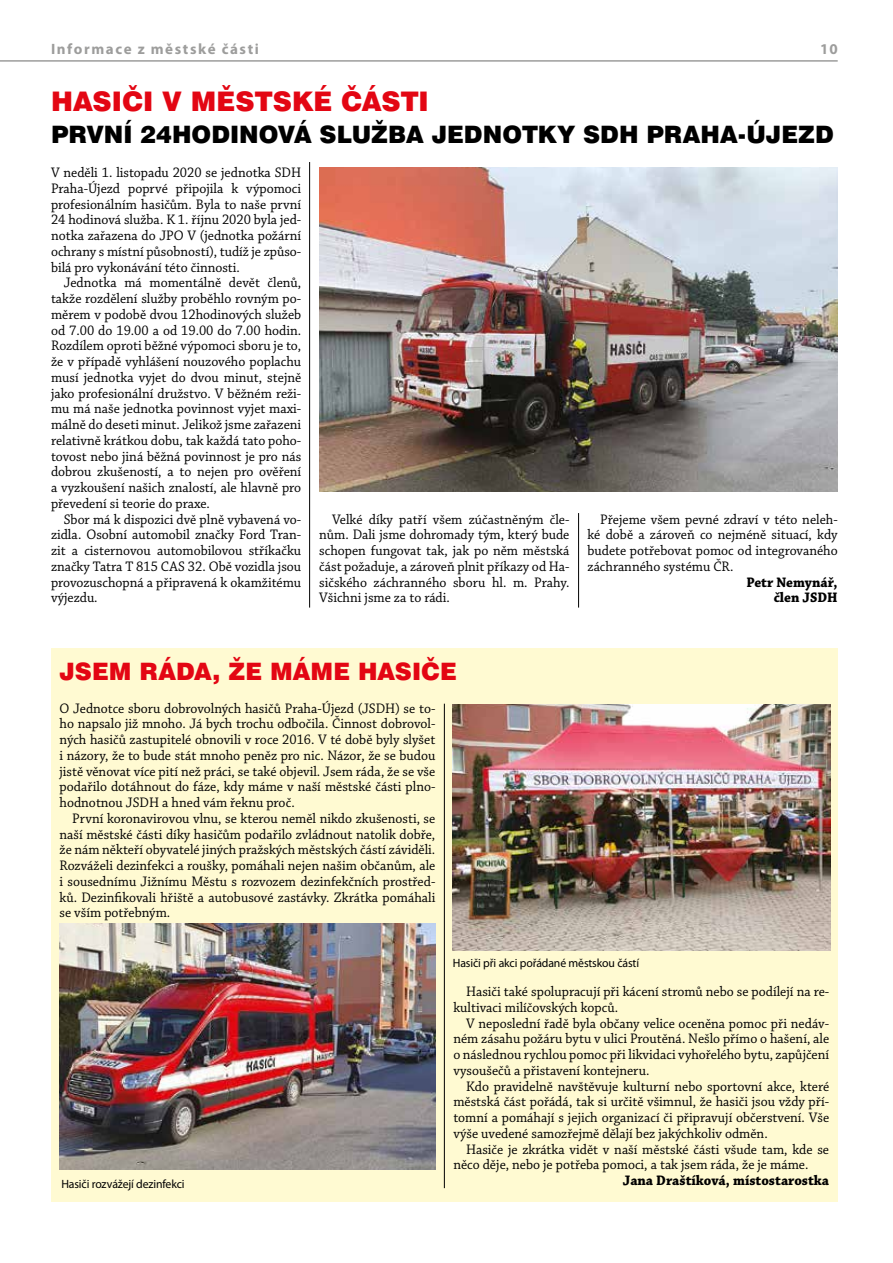
<style>
.page{position:relative;width:893px;height:1263px;background:#fff}
.page>*{position:absolute;margin:0;border:0;box-sizing:border-box;transform-origin:0 0}
.t1{font:900 27px "Swiss 721 AT";color:#e30613}
.t2{font:900 24px "Swiss 721 AT";color:#000}
.t3{font:900 24px "Swiss 721 AT";letter-spacing:.005em;color:#e30613}
.t4{font:700 15px "Myriad Pro";letter-spacing:.105em;color:#9d9d9c}
.t5{font:14.55px/15.8px "Chaparral Pro";color:#000;text-align:justify;scale:.95 1}
.t6{font:700 14.55px/15.8px "Chaparral Pro";color:#000;text-align:right;scale:.95 1}
.t7{font:12px "Myriad Pro";letter-spacing:-.01em;color:#000}
</style>
<div class="page">
<hr style="left:0;top:60px;width:838px;height:2px;background:#9d9d9c">
<div style="left:51px;top:648px;width:787px;height:554px;background:#fffad2"></div>
<hr style="left:444px;top:704px;width:1px;height:484px;background:#000">
<hr style="left:578px;top:513px;width:1px;height:95px;background:#000">
<hr style="left:309px;top:162px;width:1px;height:446px;background:#000">
<img style="left:319px;top:168px;width:519px;height:324px">
<img style="left:60px;top:923px;width:375px;height:246px">
<img style="left:453px;top:705px;width:378px;height:246px">
<p class="t4" style="left:51px;top:40px;width:209px">Informace z městské části</p>
<p class="t4" style="left:820px;top:40px;width:19px">10</p>
<h1 class="t1" style="left:51px;top:85px;width:379px">HASIČI V MĚSTSKÉ ČÁSTI</h1>
<h2 class="t2" style="left:51px;top:120px;width:784px">PRVNÍ 24HODINOVÁ SLUŽBA JEDNOTKY SDH PRAHA-ÚJEZD</h2>
<p class="t5" style="left:51px;top:165px;width:265px">V neděli 1. listopadu 2020 se jednotka SDH Praha-Újezd poprvé připojila k výpomoci profesionálním hasičům. Byla to naše první 24 hodinová služba. K 1. říjnu 2020 byla jed&shy;notka zařazena do JPO V (jednotka požární ochrany s místní působností), tudíž je způso&shy;bilá pro vykonávání této činnosti.</p>
<p class="t5" style="left:51px;top:275px;width:265px;text-indent:13px">Jednotka má momentálně devět členů, takže rozdělení služby proběhlo rovným po&shy;měrem v podobě dvou 12hodinových služeb od 7.00 do 19.00 a od 19.00 do 7.00 hodin.<br>Rozdílem oproti běžné výpomoci sboru je to, že v případě vyhlášení nouzového poplachu musí jednotka vyjet do dvou minut, stejně jako profesionální družstvo. V běžném reži&shy;mu má naše jednotka povinnost vyjet maxi&shy;málně do deseti minut. Jelikož jsme zařazeni relativně krátkou dobu, tak každá tato poho&shy;tovost nebo jiná běžná povinnost je pro nás dobrou zkušeností, a to nejen pro ověření a vyzkoušení našich znalostí, ale hlavně pro převedení si teorie do praxe.</p>
<p class="t5" style="left:51px;top:512px;width:265px;text-indent:13px">Sbor má k dispozici dvě plně vybavená vo&shy;zidla. Osobní automobil značky Ford Tran&shy;zit a cisternovou automobilovou stříkačku značky Tatra T 815 CAS 32. Obě vozidla jsou provozuschopná a připravená k okamžitému výjezdu.</p>
<p class="t5" style="left:319px;top:512px;width:265px;text-indent:13px">Velké díky patří všem zúčastněným čle&shy;nům. Dali jsme dohromady tým, který bude schopen fungovat tak, jak po něm městská část požaduje, a zároveň plnit příkazy od Ha&shy;sičského záchranného sboru hl. m. Prahy.<br>Všichni jsme za to rádi.</p>
<p class="t5" style="left:587px;top:512px;width:265px;text-indent:13px">Přejeme všem pevné zdraví v této neleh&shy;ké době a zároveň co nejméně situací, kdy budete potřebovat pomoc od integrovaného záchranného systému ČR.</p>
<p class="t6" style="left:746px;top:575px;width:98px">Petr Nemynář, člen JSDH</p>
<h2 class="t3" style="left:60px;top:657px;width:399px">JSEM RÁDA, ŽE MÁME HASIČE</h2>
<p class="t5" style="left:60px;top:701px;width:397px">O Jednotce sboru dobrovolných hasičů Praha-Újezd (JSDH) se to&shy;ho napsalo již mnoho. Já bych trochu odbočila. Činnost dobrovol&shy;ných hasičů zastupitelé obnovili v roce 2016. V té době byly slyšet i názory, že to bude stát mnoho peněz pro nic. Názor, že se budou jistě věnovat více pití než práci, se také objevil. Jsem ráda, že se vše podařilo dotáhnout do fáze, kdy máme v naší městské části plno&shy;hodnotnou JSDH a hned vám řeknu proč.</p>
<p class="t5" style="left:60px;top:811px;width:397px;text-indent:13px">První koronavirovou vlnu, se kterou neměl nikdo zkušenosti, se naší městské části díky hasičům podařilo zvládnout natolik dobře, že nám někteří obyvatelé jiných pražských městských částí záviděli.<br>Rozváželi dezinfekci a roušky, pomáhali nejen našim občanům, ale i sousednímu Jižnímu Městu s rozvozem dezinfekčních prostřed&shy;ků. Dezinfikovali hřiště a autobusové zastávky. Zkrátka pomáhali se vším potřebným.</p>
<p class="t7" style="left:61px;top:1177px;width:125px">Hasiči rozvážejí dezinfekci</p>
<p class="t7" style="left:453px;top:957px;width:188px">Hasiči při akci pořádané městskou částí</p>
<p class="t5" style="left:453px;top:984px;width:397px;text-indent:13px">Hasiči také spolupracují při kácení stromů nebo se podílejí na re&shy;kultivaci milíčovských kopců.</p>
<p class="t5" style="left:453px;top:1016px;width:397px;text-indent:13px">V neposlední řadě byla občany velice oceněna pomoc při nedáv&shy;ném zásahu požáru bytu v ulici Proutěná. Nešlo přímo o hašení, ale o následnou rychlou pomoc při likvidaci vyhořelého bytu, zapůjčení vysoušečů a přistavení kontejneru.</p>
<p class="t5" style="left:453px;top:1079px;width:397px;text-indent:13px">Kdo pravidelně navštěvuje kulturní nebo sportovní akce, které městská část pořádá, tak si určitě všimnul, že hasiči jsou vždy pří&shy;tomní a pomáhají s jejich organizací či připravují občerstvení. Vše výše uvedené samozřejmě dělají bez jakýchkoliv odměn.</p>
<p class="t5" style="left:453px;top:1142px;width:397px;text-indent:13px">Hasiče je zkrátka vidět v naší městské části všude tam, kde se něco děje, nebo je potřeba pomoci, a tak jsem ráda, že je máme.</p>
<p class="t6" style="left:623px;top:1173px;width:219px">Jana Draštíková, místostarostka</p>
</div>
